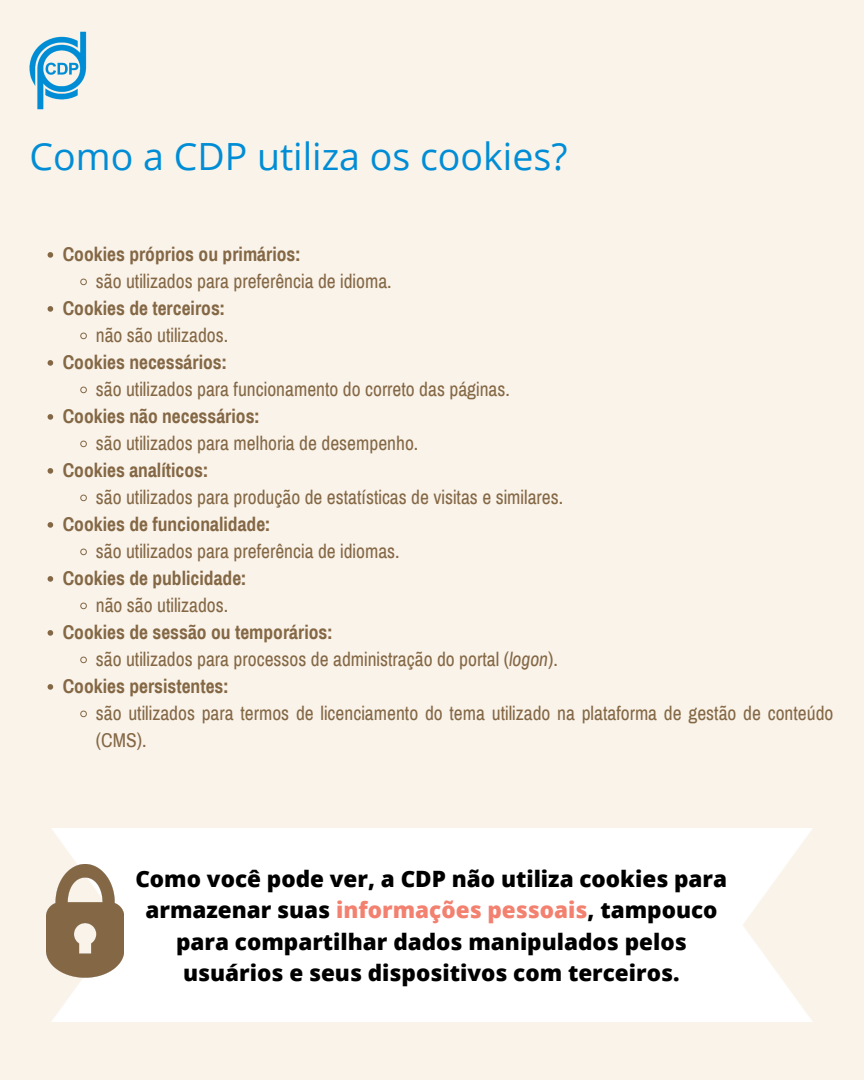
<style>
.page{position:relative;width:864px;height:1080px;background:#faf3ea}
.page>*{position:absolute;margin:0;border:0;box-sizing:border-box;transform-origin:0 0}
.t1{font:37.5px "Open Sans";color:#018dd5}
.t2{font:800 22.5px/31.5px "Open Sans";color:#000;text-align:center}
.t3{font:19.5px/27px "Archivo Narrow";color:#846845}
.t4{font:700 19.5px "Archivo Narrow";color:#846845}
.s1{font-style:italic}
.s2{color:#f38170}
</style>
<div class="page">
<img style="left:30px;top:32px;width:56px;height:78px">
<div style="left:51px;top:829px;width:762px;height:193px;background:#fff"></div>
<img style="left:46px;top:865px;width:78px;height:113px">
<svg style="left:48px;top:252px;width:5px;height:6px"></svg>
<svg style="left:80px;top:278px;width:7px;height:7px"></svg>
<svg style="left:48px;top:306px;width:5px;height:6px"></svg>
<svg style="left:80px;top:332px;width:7px;height:7px"></svg>
<svg style="left:48px;top:360px;width:5px;height:6px"></svg>
<svg style="left:80px;top:386px;width:7px;height:7px"></svg>
<svg style="left:48px;top:414px;width:5px;height:6px"></svg>
<svg style="left:80px;top:440px;width:7px;height:7px"></svg>
<svg style="left:48px;top:468px;width:5px;height:6px"></svg>
<svg style="left:80px;top:494px;width:7px;height:7px"></svg>
<svg style="left:48px;top:522px;width:5px;height:6px"></svg>
<svg style="left:80px;top:548px;width:7px;height:7px"></svg>
<svg style="left:48px;top:576px;width:5px;height:6px"></svg>
<svg style="left:80px;top:602px;width:7px;height:7px"></svg>
<svg style="left:48px;top:630px;width:5px;height:6px"></svg>
<svg style="left:80px;top:656px;width:7px;height:7px"></svg>
<svg style="left:48px;top:684px;width:5px;height:6px"></svg>
<svg style="left:80px;top:710px;width:7px;height:7px"></svg>
<h1 class="t1" style="left:30px;top:129px;width:539px">Como a CDP utiliza os cookies?</h1>
<p class="t4" style="left:63px;top:243px;width:240px">Cookies próprios ou primários:</p>
<p class="t3" style="left:96px;top:268px;width:297px">são utilizados para preferência de idioma.</p>
<p class="t4" style="left:63px;top:297px;width:164px">Cookies de terceiros:</p>
<p class="t3" style="left:96px;top:322px;width:134px">não são utilizados.</p>
<p class="t4" style="left:63px;top:351px;width:166px">Cookies necessários:</p>
<p class="t3" style="left:96px;top:376px;width:416px">são utilizados para funcionamento do correto das páginas.</p>
<p class="t4" style="left:63px;top:405px;width:199px">Cookies não necessários:</p>
<p class="t3" style="left:96px;top:430px;width:324px">são utilizados para melhoria de desempenho.</p>
<p class="t4" style="left:63px;top:459px;width:147px">Cookies analíticos:</p>
<p class="t3" style="left:96px;top:484px;width:469px">são utilizados para produção de estatísticas de visitas e similares.</p>
<p class="t4" style="left:63px;top:513px;width:209px">Cookies de funcionalidade:</p>
<p class="t3" style="left:96px;top:538px;width:305px">são utilizados para preferência de idiomas.</p>
<p class="t4" style="left:63px;top:567px;width:185px">Cookies de publicidade:</p>
<p class="t3" style="left:96px;top:592px;width:134px">não são utilizados.</p>
<p class="t4" style="left:63px;top:621px;width:272px">Cookies de sessão ou temporários:</p>
<p class="t3" style="left:96px;top:646px;width:464px">são utilizados para processos de administração do portal (<span class="s1">logon</span>).</p>
<p class="t4" style="left:63px;top:675px;width:168px">Cookies persistentes:</p>
<p class="t3" style="left:96px;top:700px;width:739px">são utilizados para termos de licenciamento do tema utilizado na plataforma de gestão de conteúdo (CMS).</p>
<p class="t2" style="left:135px;top:862px;width:593px">Como você pode ver, a CDP não utiliza cookies para armazenar suas <span class="s2">informações pessoais</span>, tampouco para compartilhar dados manipulados pelos usuários e seus dispositivos com terceiros.</p>
</div>
